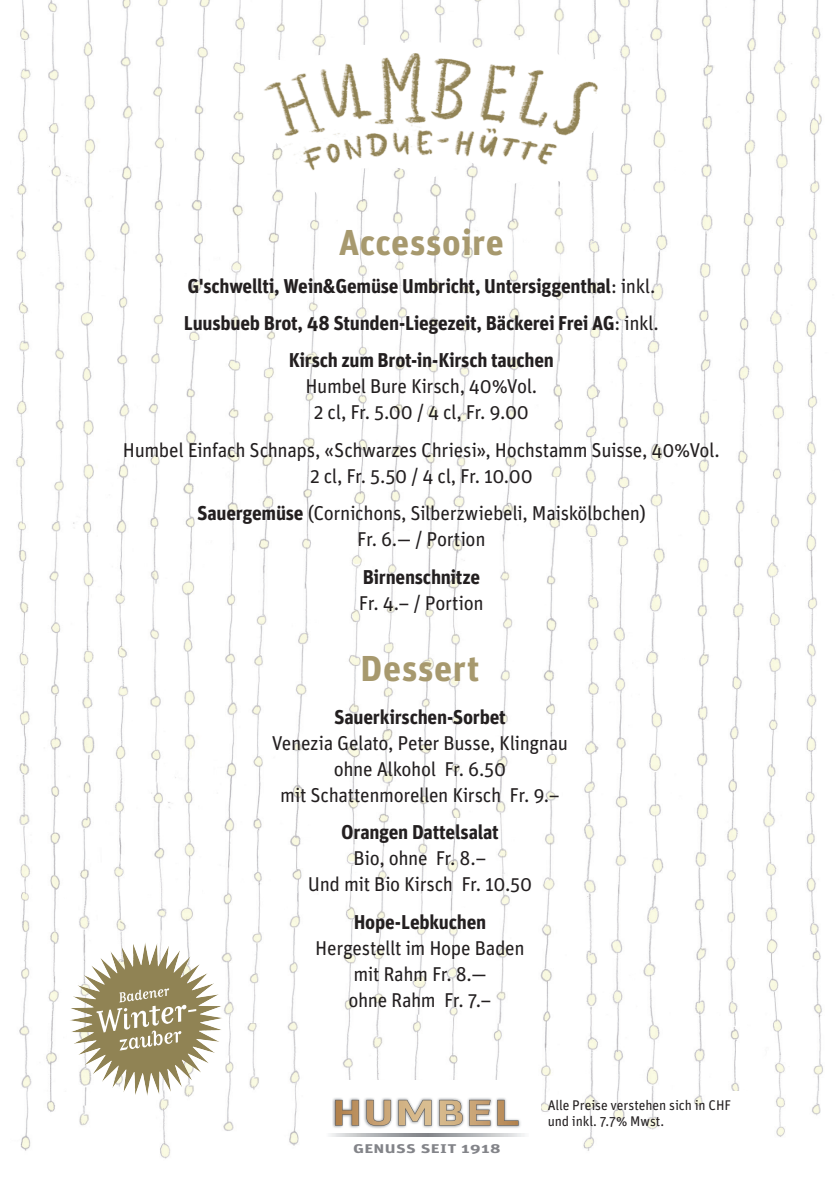
<style>
.page{position:relative;width:840px;height:1191px;background:#fff}
.page>*{position:absolute;margin:0;border:0;box-sizing:border-box;transform-origin:0 0}
.t1{font:700 36px "Unit OT";letter-spacing:.015em;color:#a7996e}
.t2{font:20px/26px "Unit OT";letter-spacing:-.02em;color:#231f20;text-align:center}
.t3{font:700 20px/37.4px "Unit OT";letter-spacing:-.015em;color:#231f20;text-align:center}
.t4{font:14px/16px "Unit OT";letter-spacing:-.005em;color:#231f20}
.t5{font:700 12.6px "Unit";letter-spacing:.02em;color:#838489;scale:1.42 1}
.s1{font-weight:400}
.s2{font-weight:700}
</style>
<div class="page">
<img style="left:16px;top:0;width:268px;height:1159px">
<img style="left:284px;top:0;width:537px;height:68px">
<img style="left:559px;top:68px;width:264px;height:1083px">
<img style="left:287px;top:194px;width:272px;height:952px">
<svg style="left:259px;top:182px;width:346px;height:12px"></svg>
<img style="left:259px;top:40px;width:346px;height:142px">
<div style="left:304px;top:1080px;width:236px;height:83px;background:#fff"></div>
<img style="left:332px;top:1098px;width:188px;height:30px">
<svg style="left:335px;top:1099px;width:183px;height:27px"></svg>
<svg style="left:330px;top:1133px;width:195px;height:3px"></svg>
<svg style="left:95px;top:968px;width:101px;height:101px;background:#9f946c"></svg>
<img style="left:100px;top:942px;width:45px;height:31px">
<h1 class="t1" style="left:338px;top:219px;width:166px">Accessoire</h1>
<p class="t3" style="left:184px;top:267px;width:476px">G'schwellti, Wein&amp;Gemüse Umbricht, Untersiggenthal<span class="s1">: inkl.<br></span>Luusbueb Brot, 48 Stunden-Liegezeit, Bäckerei Frei AG<span class="s1">: inkl.<br></span>Kirsch zum Brot-in-Kirsch tauchen</p>
<p class="t2" style="left:305px;top:373px;width:233px">Humbel Bure Kirsch, 40%Vol.<br>2 cl, Fr. 5.00 / 4 cl, Fr. 9.00</p>
<p class="t2" style="left:123px;top:436px;width:598px">Humbel Einfach Schnaps, «Schwarzes Chriesi», Hochstamm Suisse, 40%Vol.<br>2 cl, Fr. 5.50 / 4 cl, Fr. 10.00</p>
<p class="t2" style="left:197px;top:500px;width:450px"><span class="s2">Sauergemüse</span> (Cornichons, Silberzwiebeli, Maiskölbchen)<br>Fr. 6.– / Portion</p>
<p class="t3" style="left:362px;top:557px;width:119px">Birnenschnitze</p>
<p class="t2" style="left:359px;top:589px;width:126px">Fr. 4.– / Portion</p>
<h1 class="t1" style="left:360px;top:645px;width:120px">Dessert</h1>
<p class="t3" style="left:334px;top:697px;width:173px">Sauerkirschen-Sorbet</p>
<p class="t2" style="left:271px;top:729px;width:298px">Venezia Gelato, Peter Busse, Klingnau ohne Alkohol Fr. 6.50<br>mit Schattenmorellen Kirsch Fr. 9.–</p>
<p class="t3" style="left:341px;top:813px;width:159px">Orangen Dattelsalat</p>
<p class="t2" style="left:307px;top:845px;width:226px">Bio, ohne Fr. 8.–<br>Und mit Bio Kirsch Fr. 10.50</p>
<p class="t3" style="left:353px;top:902px;width:134px">Hope-Lebkuchen</p>
<p class="t2" style="left:315px;top:934px;width:211px">Hergestellt im Hope Baden mit Rahm Fr. 8.—<br>ohne Rahm Fr. 7.–</p>
<p class="t5" style="left:353px;top:1141px;width:105px">GENUSS SEIT 1918</p>
<p class="t4" style="left:547px;top:1096px;width:185px">Alle Preise verstehen sich in CHF und inkl. 7.7% Mwst.</p>
</div>
